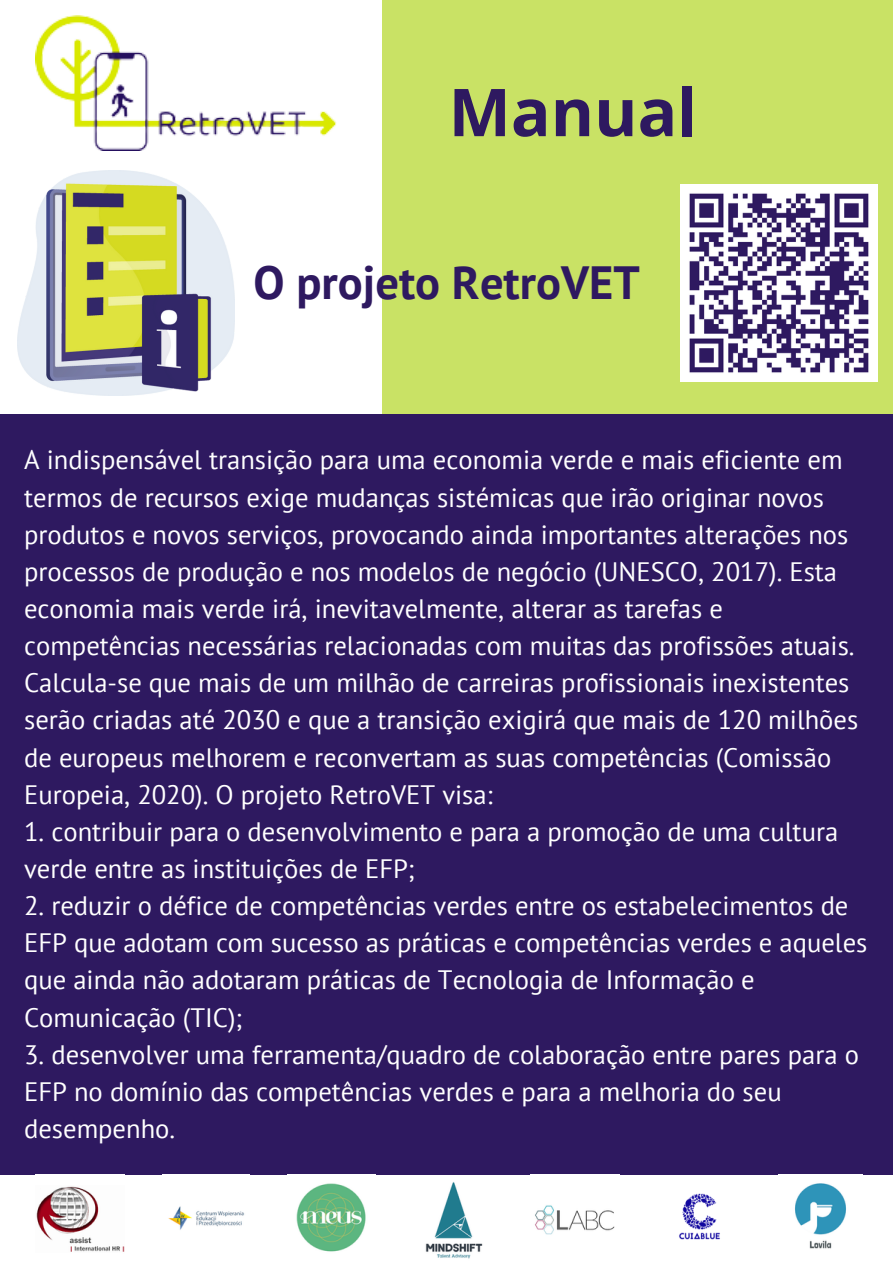
<style>
.page{position:relative;width:893px;height:1264px;background:#fff}
.page>*{position:absolute;margin:0;border:0;box-sizing:border-box;transform-origin:0 0}
.t1{font:700 66px "Open Sans";color:#2e1960}
.t2{font:700 46.5px "PT Sans";color:#2e1960}
.t3{font:26.55px/37.2px "PT Sans";color:#fff}
</style>
<div class="page">
<img style="left:36px;top:15px;width:300px;height:135px">
<div style="left:382px;top:0;width:510px;height:717px;background:#c9e265"></div>
<div style="left:0;top:414px;width:892px;height:760px;background:#2e1960"></div>
<img style="left:17px;top:170px;width:218px;height:225px">
<img style="left:680px;top:184px;width:197px;height:197px">
<img style="left:36px;top:1186px;width:88px;height:66px">
<img style="left:296px;top:1183px;width:70px;height:69px">
<img style="left:425px;top:1182px;width:58px;height:77px">
<img style="left:535px;top:1205px;width:80px;height:30px">
<img style="left:657px;top:1174px;width:84px;height:66px">
<img style="left:795px;top:1183px;width:51px;height:66px">
<img style="left:168px;top:1206px;width:76px;height:24px">
<p class="t1" style="left:448px;top:66px;width:250px">Manual</p>
<p class="t2" style="left:253px;top:251px;width:388px">O projeto RetroVET</p>
<p class="t3" style="left:24px;top:441px;width:835px">A indispensável transição para uma economia verde e mais eficiente em termos de recursos exige mudanças sistémicas que irão originar novos produtos e novos serviços, provocando ainda importantes alterações nos processos de produção e nos modelos de negócio (UNESCO, 2017). Esta economia mais verde irá, inevitavelmente, alterar as tarefas e competências necessárias relacionadas com muitas das profissões atuais.<br>Calcula-se que mais de um milhão de carreiras profissionais inexistentes serão criadas até 2030 e que a transição exigirá que mais de 120 milhões de europeus melhorem e reconvertam as suas competências (Comissão Europeia, 2020). O projeto RetroVET visa:</p>
<p class="t3" style="left:24px;top:812px;width:815px">1. contribuir para o desenvolvimento e para a promoção de uma cultura verde entre as instituições de EFP;</p>
<p class="t3" style="left:24px;top:886px;width:844px">2. reduzir o défice de competências verdes entre os estabelecimentos de EFP que adotam com sucesso as práticas e competências verdes e aqueles que ainda não adotaram práticas de Tecnologia de Informação e Comunicação (TIC);</p>
<p class="t3" style="left:24px;top:1035px;width:836px">3. desenvolver uma ferramenta/quadro de colaboração entre pares para o<br>EFP no domínio das competências verdes e para a melhoria do seu desempenho.</p>
</div>
